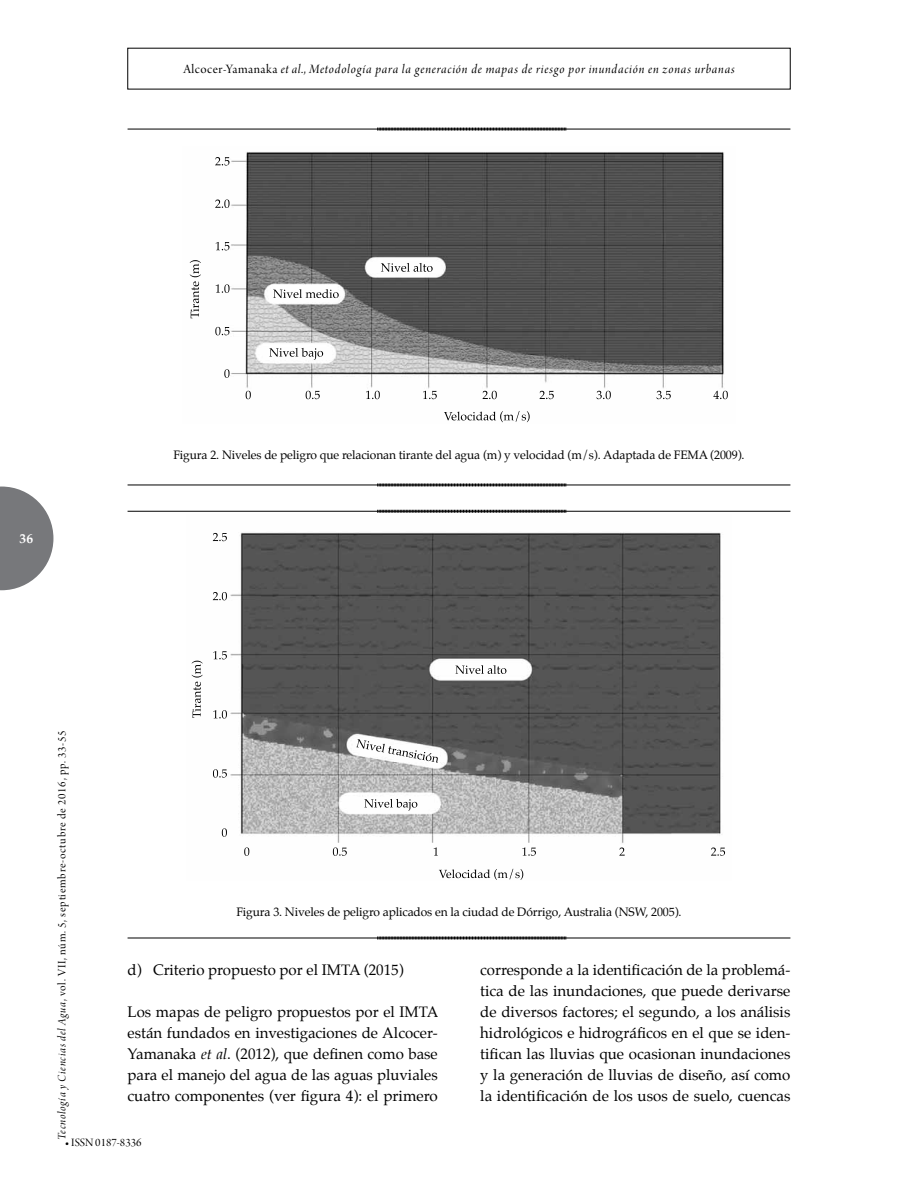
<style>
.page{position:relative;width:918px;height:1188px;background:#fff}
.page>*{position:absolute;margin:0;border:0;box-sizing:border-box;transform-origin:0 0}
.t1{font:15px/20.9px "Palatino";color:#000;text-align:justify}
.t2{font:13.5px "Arno Pro Italic Display";letter-spacing:.055em;color:#000}
.t3{font:700 13.5px "Palatino";color:#fff}
.t4{font:12px "Palatino";letter-spacing:-.01em;color:#000}
.t5{font:12px "Arno Pro Display";letter-spacing:.06em;color:#000}
.t6{font:12px "Arno Pro Display";color:#000}
.s1{font-family:"Arno Pro Display"}
.s2{font-family:"Arno Pro Italic Display"}
.s3{font-style:italic}
.s4{font-family:"Arno Pro"}
</style>
<div class="page">
<svg style="left:0;top:487px;width:53px;height:103px"></svg>
<img style="left:189px;top:152px;width:539px;height:271px">
<img style="left:215px;top:157px;width:15px;height:51px">
<img style="left:381px;top:263px;width:44px;height:9px">
<img style="left:273px;top:289px;width:57px;height:9px">
<img style="left:457px;top:411px;width:73px;height:11px">
<img style="left:366px;top:391px;width:353px;height:8px">
<img style="left:269px;top:348px;width:46px;height:9px">
<img style="left:190px;top:260px;width:11px;height:26px">
<img style="left:191px;top:532px;width:534px;height:347px">
<img style="left:213px;top:533px;width:14px;height:67px">
<img style="left:455px;top:665px;width:44px;height:9px">
<img style="left:356px;top:739px;width:29px;height:13px">
<img style="left:452px;top:869px;width:71px;height:11px">
<img style="left:244px;top:847px;width:283px;height:9px">
<img style="left:364px;top:799px;width:46px;height:9px">
<img style="left:192px;top:661px;width:11px;height:26px">
<hr style="left:128px;top:129px;width:662px;height:1px;background:#000">
<svg style="left:377px;top:128px;width:190px;height:3px"></svg>
<hr style="left:128px;top:485px;width:662px;height:1px;background:#000">
<svg style="left:377px;top:483px;width:190px;height:3px"></svg>
<hr style="left:128px;top:511px;width:662px;height:1px;background:#000">
<svg style="left:377px;top:510px;width:190px;height:3px"></svg>
<hr style="left:128px;top:938px;width:662px;height:1px;background:#000">
<svg style="left:377px;top:936px;width:190px;height:3px"></svg>
<p class="t2" style="left:183px;top:61px;width:553px"><span class="s1">Alcocer-Yamanaka</span> et al<span class="s1">.,</span> Metodología para la generación de mapas de riesgo por inundación en zonas urbanas</p>
<p class="t3" style="left:20px;top:526px;width:15px">36</p>
<p class="t4" style="left:173px;top:445px;width:573px">Figura 2. Niveles de peligro que relacionan tirante del agua (m) y velocidad (m/s). Adaptada de FEMA (2009).</p>
<p class="t5" style="left:55px;top:1140px;width:411px;rotate:-90deg"><span class="s2">Tecnología y Ciencias del Agua</span>, vol. VII, núm. 5, septiembre-octubre de 2016, pp. 33-55</p>
<p class="t4" style="left:236px;top:902px;width:447px">Figura 3. Niveles de peligro aplicados en la ciudad de Dórrigo, Australia (NSW, 2005).</p>
<p class="t1" style="left:128px;top:960px;width:278px">d) Criterio propuesto por el IMTA (2015)</p>
<p class="t1" style="left:128px;top:1002px;width:313px">Los mapas de peligro propuestos por el IMTA están fundados en investigaciones de Alcocer-Yamanaka <span class="s3">et al</span>. (2012), que definen como base para el manejo del agua de las aguas pluviales cuatro componentes (ver figura 4): el primero</p>
<p class="t1" style="left:480px;top:960px;width:312px">corresponde a la identificación de la problemá&shy;tica de las inundaciones, que puede derivarse de diversos factores; el segundo, a los análisis hidrológicos e hidrográficos en el que se iden&shy;tifican las lluvias que ocasionan inundaciones y la generación de lluvias de diseño, así como la identificación de los usos de suelo, cuencas</p>
<p class="t6" style="left:65px;top:1136px;width:78px"><span class="s4">•</span> ISSN 0187-8336</p>
</div>
